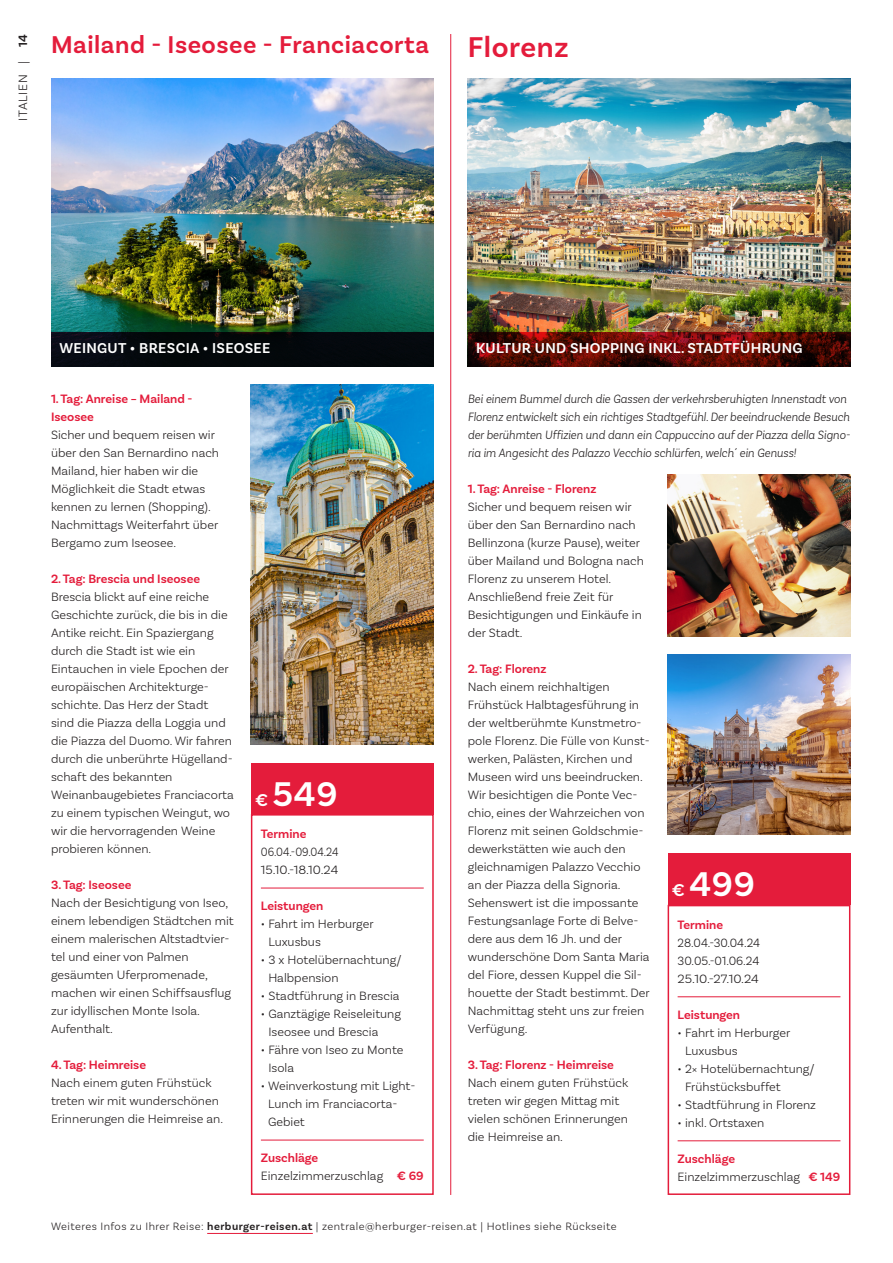
<style>
.page{position:relative;width:893px;height:1263px;background:#fff}
.page>*{position:absolute;margin:0;border:0;box-sizing:border-box;transform-origin:0 0}
._7_1_Preis_24pt{font:600 36px "Basic Sans";letter-spacing:.02em;color:#fff}
._1_1_Head_20pt_rot{font:600 30px "Basic Sans";letter-spacing:.02em;color:#e41c3b}
._1_1_Head_20pt_rot-2{font:600 25.5px "Basic Sans";letter-spacing:.02em;color:#e41c3b}
._3_2_Subhead_10pt_We{font:600 15px "Basic Sans";letter-spacing:.02em;color:#fff}
._4_1_Fließtext_8_5pt{font:300 12.75px/18px "Basic Sans";color:#231f20}
._4_2_Fließtext_Tabel{font:300 12.75px/18px "Basic Sans";color:#231f20}
._4_4_Intro_8_5pt{font:italic 300 12.75px/18px "Basic Sans";color:#231f20;scale:.93 1}
._4_1_Fließtext_8_5pt-2{font:600 12.75px "Basic Sans";color:#e41c3b}
._4_2_Fließtext_Tabel-2{font:600 12.75px "Basic Sans";color:#e41c3b}
._4_2_Fließtext_Tabel-3{font:300 12.75px "Basic Sans";color:#231f20;scale:.88 1}
._4_2_Fließtext_Tabel-4{font:300 12.75px "Basic Sans";color:#231f20;scale:1.04 1}
._4_2_Fließtext_Tabel-5{font:300 12.75px "Basic Sans";color:#231f20;scale:.95 1}
._4_2_Fließtext_Tabel-6{font:300 12.75px "Basic Sans";color:#231f20;scale:.96 1}
._4_2_Fließtext_Tabel-7{font:300 12.75px "Basic Sans";color:#231f20;scale:1.05 1}
._4_1_Fließtext_8_5pt-3{font:300 12.75px "Basic Sans";letter-spacing:.05em;color:#231f20}
.t1{font:600 12.75px "Basic Sans";color:#231f20}
.t2{font:300 11.25px "Basic Sans";letter-spacing:.04em;color:#231f20}
.s1{font-size:18px}
.s2{font-weight:600;color:#e41c3b}
.s3{font-weight:600}
</style>
<div class="page">
<hr style="left:207px;top:1233px;width:106px;height:1px;background:#e41c3b">
<hr style="left:450px;top:34px;width:1px;height:1161px;background:#e41c3b">
<img style="left:51px;top:79px;width:383px;height:254px">
<img style="left:468px;top:79px;width:382px;height:254px">
<div style="left:251px;top:763px;width:183px;height:51px;background:#e41c3b"></div>
<div style="left:668px;top:854px;width:182px;height:51px;background:#e41c3b"></div>
<hr style="left:261px;top:888px;width:163px;height:1px;background:#e41c3b">
<hr style="left:261px;top:1140px;width:163px;height:1px;background:#e41c3b">
<div style="left:251px;top:814px;width:183px;height:381px;border:2px solid #e41c3b"></div>
<hr style="left:678px;top:996px;width:162px;height:1px;background:#e41c3b">
<hr style="left:678px;top:1140px;width:162px;height:1px;background:#e41c3b">
<div style="left:668px;top:905px;width:182px;height:290px;border:2px solid #e41c3b"></div>
<div style="left:51px;top:333px;width:383px;height:34px;background:#04080c"></div>
<svg style="left:468px;top:333px;width:382px;height:34px;background:#550a05"></svg>
<img style="left:251px;top:385px;width:183px;height:360px">
<img style="left:668px;top:655px;width:182px;height:180px">
<img style="left:668px;top:475px;width:182px;height:162px">
<p class="t1" style="left:15px;top:47px;width:14px;rotate:-90deg">14</p>
<p class="_4_1_Fließtext_8_5pt" style="left:14px;top:64px;width:4px;rotate:-90deg">|</p>
<p class="_4_1_Fließtext_8_5pt-3" style="left:15px;top:121px;width:48px;rotate:-90deg">ITALIEN</p>
<p class="_1_1_Head_20pt_rot-2" style="left:51px;top:29px;width:380px">Mailand - Iseosee - Franciacorta</p>
<p class="_1_1_Head_20pt_rot" style="left:468px;top:28px;width:102px">Florenz</p>
<p class="_3_2_Subhead_10pt_We" style="left:60px;top:339px;width:212px">WEINGUT • BRESCIA • ISEOSEE</p>
<p class="_3_2_Subhead_10pt_We" style="left:476px;top:339px;width:328px">KULTUR UND SHOPPING INKL. STADTFÜHRUNG</p>
<p class="_4_1_Fließtext_8_5pt-2" style="left:51px;top:391px;width:143px">1. Tag: Anreise – Mailand -</p>
<p class="_4_1_Fließtext_8_5pt-2" style="left:51px;top:409px;width:44px">Iseosee</p>
<p class="_4_1_Fließtext_8_5pt" style="left:51px;top:425px;width:170px">Sicher und bequem reisen wir über den San Bernardino nach<br>Mailand, hier haben wir die</p>
<p class="_4_1_Fließtext_8_5pt" style="left:51px;top:479px;width:156px">Möglichkeit die Stadt etwas</p>
<p class="_4_1_Fließtext_8_5pt" style="left:51px;top:497px;width:161px">kennen zu lernen (Shopping).</p>
<p class="_4_1_Fließtext_8_5pt" style="left:51px;top:515px;width:169px">Nachmittags Weiterfahrt über<br>Bergamo zum Iseosee.</p>
<p class="_4_1_Fließtext_8_5pt-2" style="left:51px;top:571px;width:151px">2. Tag: Brescia und Iseosee</p>
<p class="_4_1_Fließtext_8_5pt" style="left:51px;top:587px;width:178px">Brescia blickt auf eine reiche<br>Geschichte zurück, die bis in die<br>Antike reicht. Ein Spaziergang durch die Stadt ist wie ein</p>
<p class="_4_1_Fließtext_8_5pt" style="left:51px;top:659px;width:183px">Eintauchen in viele Epochen der europäischen Architekturge&shy;schichte. Das Herz der Stadt sind die Piazza della Loggia und die Piazza del Duomo. Wir fahren durch die unberührte Hügelland&shy;schaft des bekannten</p>
<p class="_4_1_Fließtext_8_5pt" style="left:51px;top:785px;width:184px">Weinanbaugebietes Franciacorta zu einem typischen Weingut, wo wir die hervorragenden Weine probieren können.</p>
<p class="_4_1_Fließtext_8_5pt-2" style="left:51px;top:877px;width:82px">3. Tag: Iseosee</p>
<p class="_4_1_Fließtext_8_5pt" style="left:51px;top:893px;width:184px">Nach der Besichtigung von Iseo, einem lebendigen Städtchen mit einem malerischen Altstadtvier&shy;tel und einer von Palmen gesäumten Uferpromenade, machen wir einen Schiffsausflug zur idyllischen Monte Isola.</p>
<p class="_4_1_Fließtext_8_5pt" style="left:51px;top:1019px;width:63px">Aufenthalt.</p>
<p class="_4_1_Fließtext_8_5pt-2" style="left:51px;top:1057px;width:97px">4. Tag: Heimreise</p>
<p class="_4_1_Fließtext_8_5pt" style="left:51px;top:1073px;width:174px">Nach einem guten Frühstück treten wir mit wunderschönen<br>Erinnerungen die Heimreise an.</p>
<p class="_7_1_Preis_24pt" style="left:255px;top:772px;width:84px"><span class="s1">€</span> 549</p>
<p class="_4_2_Fließtext_Tabel-2" style="left:261px;top:826px;width:47px">Termine</p>
<p class="_4_2_Fließtext_Tabel-3" style="left:261px;top:844px;width:90px">06.04.-09.04.24</p>
<p class="_4_2_Fließtext_Tabel-4" style="left:261px;top:862px;width:76px">15.10.-18.10.24</p>
<p class="_4_2_Fließtext_Tabel-2" style="left:261px;top:898px;width:64px">Leistungen</p>
<p class="_4_2_Fließtext_Tabel" style="left:268px;top:914px;width:107px;text-indent:-7px">• Fahrt im Herburger<br>Luxusbus</p>
<p class="_4_2_Fließtext_Tabel" style="left:268px;top:950px;width:135px;text-indent:-7px">• 3 x Hotelübernachtung/<br>Halbpension</p>
<p class="_4_2_Fließtext_Tabel" style="left:261px;top:986px;width:140px">• Stadtführung in Brescia</p>
<p class="_4_2_Fließtext_Tabel" style="left:268px;top:1004px;width:134px;text-indent:-7px">• Ganztägige Reiseleitung<br>Iseosee und Brescia</p>
<p class="_4_2_Fließtext_Tabel" style="left:268px;top:1040px;width:137px;text-indent:-7px">• Fähre von Iseo zu Monte<br>Isola</p>
<p class="_4_2_Fließtext_Tabel" style="left:268px;top:1076px;width:149px;text-indent:-7px">• Weinverkostung mit Light-<br>Lunch im Franciacorta-<br>Gebiet</p>
<p class="_4_2_Fließtext_Tabel-2" style="left:261px;top:1150px;width:59px">Zuschläge</p>
<p class="_4_2_Fließtext_Tabel" style="left:261px;top:1166px;width:164px">Einzelzimmerzuschlag <span class="s2">€ 69</span></p>
<p class="_4_4_Intro_8_5pt" style="left:468px;top:389px;width:413px">Bei einem Bummel durch die Gassen der verkehrsberuhigten Innenstadt von Florenz entwickelt sich ein richtiges Stadtgefühl. Der beeindruckende Besuch der berühmten Uffizien und dann ein Cappuccino auf der Piazza della Signo&shy;ria im Angesicht des Palazzo Vecchio schlürfen, welch´ ein Genuss!</p>
<p class="_4_1_Fließtext_8_5pt-2" style="left:468px;top:481px;width:130px">1. Tag: Anreise - Florenz</p>
<p class="_4_1_Fließtext_8_5pt" style="left:468px;top:497px;width:178px">Sicher und bequem reisen wir über den San Bernardino nach<br>Bellinzona (kurze Pause), weiter über Mailand und Bologna nach<br>Florenz zu unserem Hotel.<br>Anschließend freie Zeit für<br>Besichtigungen und Einkäufe in der Stadt.</p>
<p class="_4_1_Fließtext_8_5pt-2" style="left:468px;top:661px;width:80px">2. Tag: Florenz</p>
<p class="_4_1_Fließtext_8_5pt" style="left:468px;top:677px;width:143px">Nach einem reichhaltigen</p>
<p class="_4_1_Fließtext_8_5pt" style="left:468px;top:695px;width:184px">Frühstück Halbtagesführung in der weltberühmte Kunstmetro&shy;pole Florenz. Die Fülle von Kunst&shy;werken, Palästen, Kirchen und<br>Museen wird uns beeindrucken.<br>Wir besichtigen die Ponte Vec&shy;chio, eines der Wahrzeichen von<br>Florenz mit seinen Goldschmie&shy;dewerkstätten wie auch den gleichnamigen Palazzo Vecchio an der Piazza della Signoria.<br>Sehenswert ist die impossante<br>Festungsanlage Forte di Belve&shy;dere aus dem 16 Jh. und der wunderschöne Dom Santa Maria del Fiore, dessen Kuppel die Sil&shy;houette der Stadt bestimmt. Der<br>Nachmittag steht uns zur freien<br>Verfügung.</p>
<p class="_4_1_Fließtext_8_5pt-2" style="left:468px;top:1057px;width:148px">3. Tag: Florenz - Heimreise</p>
<p class="_4_1_Fließtext_8_5pt" style="left:468px;top:1073px;width:162px">Nach einem guten Frühstück treten wir gegen Mittag mit vielen schönen Erinnerungen die Heimreise an.</p>
<p class="_7_1_Preis_24pt" style="left:672px;top:863px;width:84px"><span class="s1">€</span> 499</p>
<p class="_4_2_Fließtext_Tabel-2" style="left:678px;top:917px;width:47px">Termine</p>
<p class="_4_2_Fließtext_Tabel-5" style="left:678px;top:935px;width:88px">28.04.-30.04.24</p>
<p class="_4_2_Fließtext_Tabel-6" style="left:678px;top:953px;width:87px">30.05.-01.06.24</p>
<p class="_4_2_Fließtext_Tabel-7" style="left:678px;top:971px;width:79px">25.10.-27.10.24</p>
<p class="_4_2_Fließtext_Tabel-2" style="left:678px;top:1007px;width:64px">Leistungen</p>
<p class="_4_2_Fließtext_Tabel" style="left:685px;top:1023px;width:107px;text-indent:-7px">• Fahrt im Herburger<br>Luxusbus</p>
<p class="_4_2_Fließtext_Tabel" style="left:685px;top:1059px;width:131px;text-indent:-7px">• 2× Hotelübernachtung/<br>Frühstücksbuffet</p>
<p class="_4_2_Fließtext_Tabel" style="left:678px;top:1095px;width:140px">• Stadtführung in Florenz</p>
<p class="_4_2_Fließtext_Tabel" style="left:678px;top:1113px;width:88px">• inkl. Ortstaxen</p>
<p class="_4_2_Fließtext_Tabel-2" style="left:678px;top:1151px;width:59px">Zuschläge</p>
<p class="_4_2_Fließtext_Tabel" style="left:678px;top:1167px;width:164px">Einzelzimmerzuschlag <span class="s2">€ 149</span></p>
<p class="t2" style="left:51px;top:1220px;width:567px">Weiteres Infos zu Ihrer Reise: <span class="s3">herburger-reisen.at</span> | zentrale@herburger-reisen.at | Hotlines siehe Rückseite</p>
</div>
